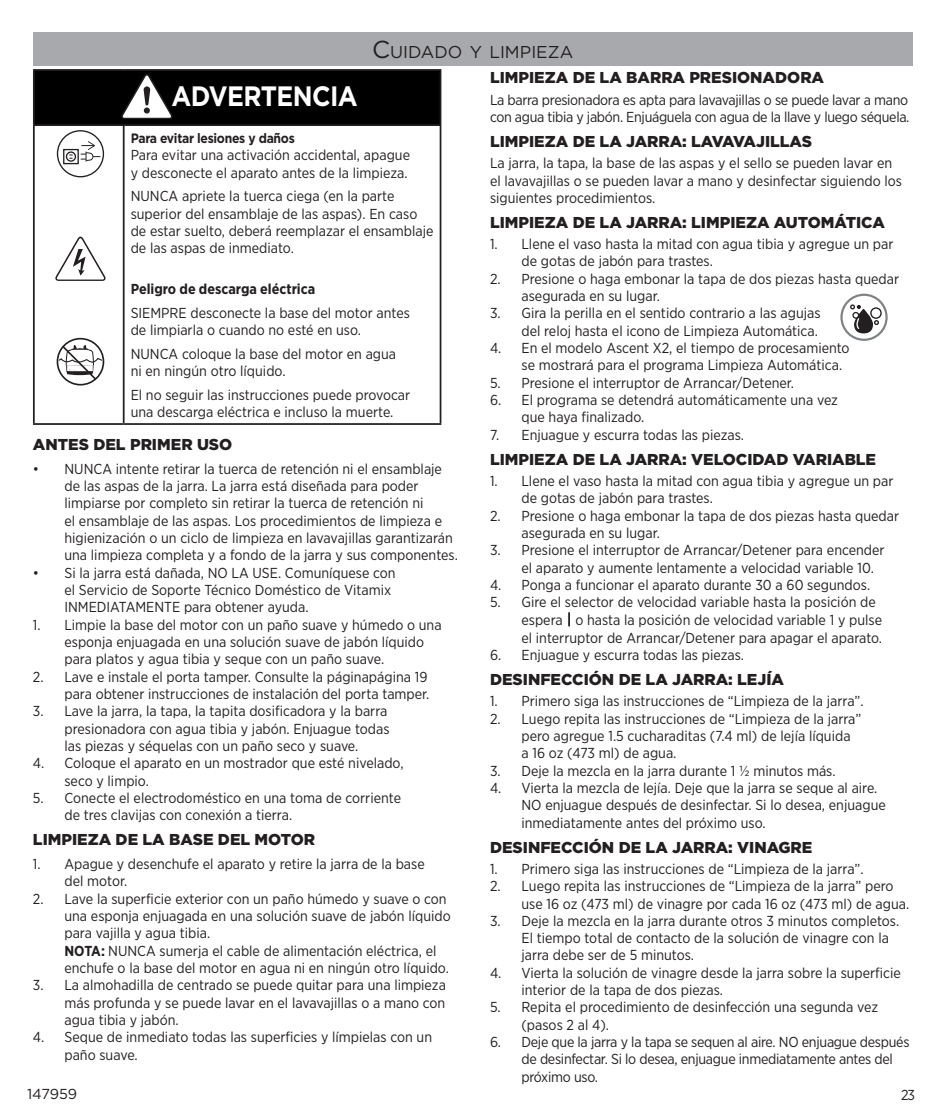
<style>
.page{position:relative;width:945px;height:1119px;background:#fff}
.page>*{position:absolute;margin:0;border:0;box-sizing:border-box;transform-origin:0 0}
.Warning_Table_Header{font:700 28px "Gotham";letter-spacing:-.025em;color:#fff;scale:.9 1}
.t1{font:17.15px "Gotham";color:#231f20}
.Heading{font:900 15.75px "Gotham";color:#231f20}
.Text{font:900 15.75px "Gotham";color:#231f20}
.Text-2{font:14.35px/17.3px "Gotham Narrow";color:#231f20}
.Text-3{font:14.35px/17.3px "Gotham Narrow";letter-spacing:-.02em;color:#231f20}
.Text-4{font:700 14.35px "Gotham Narrow";color:#231f20}
.t2{font:14.35px "Gotham";letter-spacing:-.005em;color:#231f20}
.Warning_Text{font:700 13.65px "Gotham";letter-spacing:-.025em;color:#231f20;scale:.9 1}
.s1{font-size:24.5px}
.s2{font-weight:700}
</style>
<div class="page">
<div style="left:33px;top:32px;width:879px;height:33px;background:#a8a9ad"></div>
<div style="left:34px;top:70px;width:407px;height:55px;background:#000"></div>
<hr style="left:33px;top:69px;width:91px;height:2px;background:#231f20">
<hr style="left:33px;top:71px;width:2px;height:53px;background:#231f20">
<hr style="left:124px;top:69px;width:317px;height:2px;background:#231f20">
<hr style="left:440px;top:71px;width:1px;height:53px;background:#231f20">
<hr style="left:33px;top:124px;width:91px;height:2px;background:#231f20">
<hr style="left:33px;top:126px;width:2px;height:297px;background:#231f20">
<hr style="left:124px;top:124px;width:317px;height:2px;background:#231f20">
<hr style="left:123px;top:126px;width:2px;height:297px;background:#231f20">
<hr style="left:440px;top:126px;width:1px;height:297px;background:#231f20">
<hr style="left:33px;top:423px;width:91px;height:2px;background:#231f20">
<hr style="left:124px;top:423px;width:317px;height:2px;background:#231f20">
<svg style="left:121px;top:74px;width:52px;height:45px"></svg>
<svg style="left:55px;top:236px;width:51px;height:45px"></svg>
<div style="left:57px;top:130px;width:47px;height:47px;border:1px solid #231f20;border-radius:50%"></div>
<div style="left:63px;top:149px;width:16px;height:15px;border:1px solid #231f20"></div>
<div style="left:66px;top:151px;width:10px;height:11px;border:1px solid #231f20;border-radius:50%"></div>
<svg style="left:69px;top:155px;width:4px;height:4px"></svg>
<svg style="left:81px;top:141px;width:19px;height:21px"></svg>
<div style="left:57px;top:338px;width:47px;height:47px;border:2px solid #231f20;border-radius:50%"></div>
<svg style="left:58px;top:344px;width:45px;height:41px"></svg>
<svg style="left:568px;top:613px;width:2px;height:13px"></svg>
<svg style="left:840px;top:294px;width:48px;height:47px"></svg>
<p class="t1" style="left:372px;top:41px;width:203px"><span class="s1">C</span>UIDADO Y LIMPIEZA</p>
<p class="Warning_Table_Header" style="left:172px;top:78px;width:208px">ADVERTENCIA</p>
<p class="Warning_Text" style="left:131px;top:129px;width:184px">Para evitar lesiones y daños</p>
<p class="Text-2" style="left:131px;top:146px;width:281px">Para evitar una activación accidental, apague y desconecte el aparato antes de la limpieza.</p>
<p class="Text-2" style="left:131px;top:187px;width:304px">NUNCA apriete la tuerca ciega (en la parte superior del ensamblaje de las aspas). En caso de estar suelto, deberá reemplazar el ensamblaje de las aspas de inmediato.</p>
<p class="Text-4" style="left:131px;top:280px;width:186px">Peligro de descarga eléctrica</p>
<p class="Text-2" style="left:131px;top:304px;width:281px">SIEMPRE desconecte la base del motor antes de limpiarla o cuando no esté en uso.</p>
<p class="Text-2" style="left:131px;top:345px;width:267px">NUNCA coloque la base del motor en agua ni en ningún otro líquido.</p>
<p class="Text-2" style="left:131px;top:386px;width:281px">El no seguir las instrucciones puede provocar una descarga eléctrica e incluso la muerte.</p>
<p class="Heading" style="left:33px;top:434px;width:201px">ANTES DEL PRIMER USO</p>
<p class="Text-2" style="left:64px;top:460px;width:395px;text-indent:-32px">• NUNCA intente retirar la tuerca de retención ni el ensamblaje de las aspas de la jarra. La jarra está diseñada para poder limpiarse por completo sin retirar la tuerca de retención ni<br>el ensamblaje de las aspas. Los procedimientos de limpieza e higienización o un ciclo de limpieza en lavavajillas garantizarán una limpieza completa y a fondo de la jarra y sus componentes.</p>
<p class="Text-2" style="left:64px;top:564px;width:333px;text-indent:-32px">• Si la jarra está dañada, NO LA USE. Comuníquese con el Servicio de Soporte Técnico Doméstico de Vitamix<br>INMEDIATAMENTE para obtener ayuda.</p>
<p class="Text-2" style="left:64px;top:616px;width:379px;text-indent:-32px">1. Limpie la base del motor con un paño suave y húmedo o una esponja enjuagada en una solución suave de jabón líquido para platos y agua tibia y seque con un paño suave.</p>
<p class="Text-2" style="left:33px;top:668px;width:398px;text-align:right">2. Lave e instale el porta tamper. Consulte la páginapágina 19 para obtener instrucciones de instalación del porta tamper.</p>
<p class="Text-2" style="left:64px;top:702px;width:327px;text-indent:-32px">3. Lave la jarra, la tapa, la tapita dosificadora y la barra presionadora con agua tibia y jabón. Enjuague todas las piezas y séquelas con un paño seco y suave.</p>
<p class="Text-2" style="left:64px;top:754px;width:341px;text-indent:-32px">4. Coloque el aparato en un mostrador que esté nivelado, seco y limpio.</p>
<p class="Text-2" style="left:64px;top:789px;width:338px;text-indent:-32px">5. Conecte el electrodoméstico en una toma de corriente de tres clavijas con conexión a tierra.</p>
<p class="Heading" style="left:33px;top:829px;width:284px">LIMPIEZA DE LA BASE DEL MOTOR</p>
<p class="Text-2" style="left:64px;top:855px;width:362px;text-indent:-32px">1. Apague y desenchufe el aparato y retire la jarra de la base del motor.</p>
<p class="Text-2" style="left:64px;top:890px;width:388px;text-indent:-32px">2. Lave la superficie exterior con un paño húmedo y suave o con una esponja enjuagada en una solución suave de jabón líquido para vajilla y agua tibia.<br><span class="s2">NOTA:</span> NUNCA sumerja el cable de alimentación eléctrica, el enchufe o la base del motor en agua ni en ningún otro líquido.</p>
<p class="Text-2" style="left:64px;top:976px;width:383px;text-align:justify;text-indent:-32px">3. La almohadilla de centrado se puede quitar para una limpieza más profunda y se puede lavar en el lavavajillas o a mano con agua tibia y jabón.</p>
<p class="Text-2" style="left:64px;top:1028px;width:369px;text-indent:-32px">4. Seque de inmediato todas las superficies y límpielas con un paño suave.</p>
<p class="Heading" style="left:490px;top:67px;width:335px">LIMPIEZA DE LA BARRA PRESIONADORA</p>
<p class="Text-3" style="left:490px;top:91px;width:421px">La barra presionadora es apta para lavavajillas o se puede lavar a mano con agua tibia y jabón. Enjuáguela con agua de la llave y luego séquela.</p>
<p class="Text" style="left:490px;top:131px;width:324px">LIMPIEZA DE LA JARRA: LAVAVAJILLAS</p>
<p class="Text-2" style="left:490px;top:154px;width:413px">La jarra, la tapa, la base de las aspas y el sello se pueden lavar en el lavavajillas o se pueden lavar a mano y desinfectar siguiendo los siguientes procedimientos.</p>
<p class="Text" style="left:490px;top:212px;width:397px">LIMPIEZA DE LA JARRA: LIMPIEZA AUTOMÁTICA</p>
<p class="Text-2" style="left:522px;top:235px;width:374px;text-indent:-32px">1. Llene el vaso hasta la mitad con agua tibia y agregue un par de gotas de jabón para trastes.</p>
<p class="Text-2" style="left:522px;top:270px;width:379px;text-indent:-32px">2. Presione o haga embonar la tapa de dos piezas hasta quedar asegurada en su lugar.</p>
<p class="Text-2" style="left:490px;top:304px;width:332px;text-align:right">3. Gira la perilla en el sentido contrario a las agujas del reloj hasta el icono de Limpieza Automática.</p>
<p class="Text-2" style="left:522px;top:339px;width:330px;text-indent:-32px">4. En el modelo Ascent X2, el tiempo de procesamiento se mostrará para el programa Limpieza Automática.</p>
<p class="Text-2" style="left:490px;top:374px;width:306px">5. Presione el interruptor de Arrancar/Detener.</p>
<p class="Text-2" style="left:522px;top:391px;width:318px;text-indent:-32px">6. El programa se detendrá automáticamente una vez que haya finalizado.</p>
<p class="Text-2" style="left:490px;top:426px;width:256px">7. Enjuague y escurra todas las piezas.</p>
<p class="Heading" style="left:490px;top:448px;width:388px">LIMPIEZA DE LA JARRA: VELOCIDAD VARIABLE</p>
<p class="Text-2" style="left:522px;top:472px;width:374px;text-indent:-32px">1. Llene el vaso hasta la mitad con agua tibia y agregue un par de gotas de jabón para trastes.</p>
<p class="Text-2" style="left:522px;top:507px;width:379px;text-indent:-32px">2. Presione o haga embonar la tapa de dos piezas hasta quedar asegurada en su lugar.</p>
<p class="Text-2" style="left:522px;top:541px;width:365px;text-indent:-32px">3. Presione el interruptor de Arrancar/Detener para encender el aparato y aumente lentamente a velocidad variable 10.</p>
<p class="Text-2" style="left:490px;top:576px;width:382px">4. Ponga a funcionar el aparato durante 30 a 60 segundos.</p>
<p class="Text-2" style="left:522px;top:593px;width:362px;text-indent:-32px">5. Gire el selector de velocidad variable hasta la posición de espera o hasta la posición de velocidad variable 1 y pulse el interruptor de Arrancar/Detener para apagar el aparato.</p>
<p class="Text-2" style="left:490px;top:646px;width:256px">6. Enjuague y escurra todas las piezas.</p>
<p class="Heading" style="left:490px;top:669px;width:296px">DESINFECCIÓN DE LA JARRA: LEJÍA</p>
<p class="Text-2" style="left:490px;top:692px;width:375px">1. Primero siga las instrucciones de “Limpieza de la jarra”.</p>
<p class="Text-2" style="left:522px;top:710px;width:341px;text-indent:-32px">2. Luego repita las instrucciones de “Limpieza de la jarra” pero agregue 1.5 cucharaditas (7.4 ml) de lejía líquida a 16 oz (473 ml) de agua.</p>
<p class="Text-2" style="left:490px;top:761px;width:347px">3. Deje la mezcla en la jarra durante 1 ½ minutos más.</p>
<p class="Text-2" style="left:522px;top:779px;width:366px;text-indent:-32px">4. Vierta la mezcla de lejía. Deje que la jarra se seque al aire.<br>NO enjuague después de desinfectar. Si lo desea, enjuague inmediatamente antes del próximo uso.</p>
<p class="Heading" style="left:490px;top:836px;width:324px">DESINFECCIÓN DE LA JARRA: VINAGRE</p>
<p class="Text-2" style="left:490px;top:860px;width:375px">1. Primero siga las instrucciones de “Limpieza de la jarra”.</p>
<p class="Text-2" style="left:522px;top:877px;width:389px;text-indent:-32px">2. Luego repita las instrucciones de “Limpieza de la jarra” pero use 16 oz (473 ml) de vinagre por cada 16 oz (473 ml) de agua.</p>
<p class="Text-2" style="left:522px;top:912px;width:379px;text-indent:-32px">3. Deje la mezcla en la jarra durante otros 3 minutos completos.<br>El tiempo total de contacto de la solución de vinagre con la jarra debe ser de 5 minutos.</p>
<p class="Text-2" style="left:522px;top:964px;width:381px;text-indent:-32px">4. Vierta la solución de vinagre desde la jarra sobre la superficie interior de la tapa de dos piezas.</p>
<p class="Text-2" style="left:522px;top:998px;width:358px;text-indent:-32px">5. Repita el procedimiento de desinfección una segunda vez (pasos 2 al 4).</p>
<p class="Text-3" style="left:522px;top:1033px;width:390px;text-indent:-32px">6. Deje que la jarra y la tapa se sequen al aire. NO enjuague después de desinfectar. Si lo desea, enjuague inmediatamente antes del próximo uso.</p>
<p class="t2" style="left:27px;top:1084px;width:52px">147959</p>
<p class="Text-2" style="left:901px;top:1086px;width:15px">23</p>
</div>
